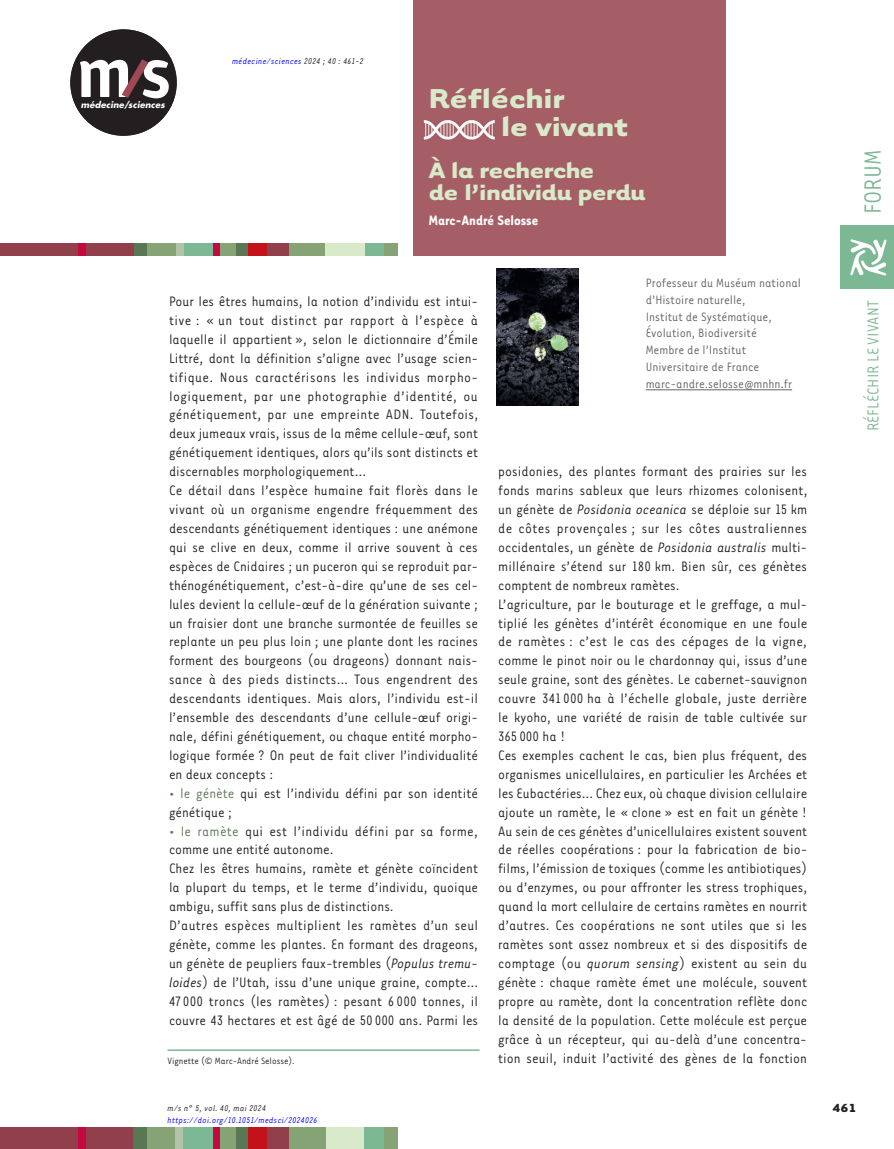
<style>
.page{position:relative;width:894px;height:1149px;background:#fff}
.page>*{position:absolute;margin:0;border:0;box-sizing:border-box;transform-origin:0 0}
.t1{font:700 31.5px/28.2px "Tarzana Wide OT";color:#d9eaca}
.t2{font:27px "Tarzana Nar OT";color:#7db894}
.t3{font:700 25.5px/22.5px "Tarzana Wide OT";letter-spacing:-.02em;color:#d9eaca}
.t4{font:18px "Tarzana Nar OT";color:#7db894}
.t5{font:15.75px/18.9px "Tarzana Nar OT";color:#231f20}
.t6{font:700 15.75px "Tarzana Nar OT";color:#fff}
.t7{font:13.95px/17px "Tarzana Nar OT";color:#636366}
.t8{font:700 13.5px "Tarzana Wide OT";color:#231f20}
.t9{font:10.5px "Tarzana Nar OT";color:#231f20}
.t10{font:italic 9.75px "Tarzana Nar OT";letter-spacing:.025em;color:#00f}
.t11{font:italic 9.75px "Tarzana Nar OT";letter-spacing:.025em;color:#231f20}
.t12{font:italic 700 8.55px "Futura";letter-spacing:.01em;color:#fff}
.s1{color:#231f20}
.s2{color:#5f7659}
.s3{color:#5a7755}
.s4{font-style:italic}
</style>
<div class="page">
<div style="left:840px;top:225px;width:53px;height:64px;background:#7db894"></div>
<svg style="left:850px;top:239px;width:36px;height:36px"></svg>
<div style="left:413px;top:0;width:312px;height:255px;background:#a55e65"></div>
<div style="left:0;top:1127px;width:134px;height:21px;background:#913f4b"></div>
<div style="left:235px;top:1127px;width:13px;height:21px;background:#5a7755"></div>
<div style="left:78px;top:1127px;width:7px;height:21px;background:#c40941"></div>
<div style="left:133px;top:1127px;width:22px;height:21px;background:#5a7755"></div>
<div style="left:147px;top:1127px;width:30px;height:21px;background:#86a375"></div>
<div style="left:175px;top:1127px;width:9px;height:21px;background:#b3c3aa"></div>
<div style="left:183px;top:1127px;width:30px;height:21px;background:#7db894"></div>
<div style="left:217px;top:1127px;width:19px;height:21px;background:#86a375"></div>
<div style="left:213px;top:1127px;width:6px;height:21px;background:#c40941"></div>
<div style="left:248px;top:1127px;width:27px;height:21px;background:#c4121a"></div>
<div style="left:287px;top:1127px;width:39px;height:21px;background:#86a375"></div>
<div style="left:267px;top:1127px;width:21px;height:21px;background:#913f4b"></div>
<div style="left:326px;top:1127px;width:38px;height:21px;background:#d9eaca"></div>
<div style="left:364px;top:1127px;width:20px;height:21px;background:#7db894"></div>
<div style="left:383px;top:1127px;width:14px;height:21px;background:#86a375"></div>
<div style="left:70px;top:29px;width:107px;height:107px;background:#231f20;border-radius:50%"></div>
<svg style="left:80px;top:60px;width:89px;height:38px"></svg>
<hr style="left:645px;top:389px;width:146px;height:1px;background:#636366">
<div style="left:0;top:242px;width:134px;height:13px;background:#913f4b"></div>
<div style="left:133px;top:242px;width:17px;height:13px;background:#5a7755"></div>
<div style="left:235px;top:242px;width:13px;height:13px;background:#5a7755"></div>
<div style="left:147px;top:242px;width:30px;height:13px;background:#86a375"></div>
<div style="left:180px;top:242px;width:33px;height:13px;background:#7db894"></div>
<div style="left:364px;top:242px;width:20px;height:13px;background:#7db894"></div>
<div style="left:217px;top:242px;width:19px;height:13px;background:#86a375"></div>
<div style="left:383px;top:242px;width:14px;height:13px;background:#86a375"></div>
<div style="left:287px;top:242px;width:38px;height:13px;background:#86a375"></div>
<div style="left:325px;top:242px;width:39px;height:13px;background:#d9eaca"></div>
<div style="left:176px;top:242px;width:7px;height:13px;background:#b3c3aa"></div>
<div style="left:78px;top:242px;width:7px;height:13px;background:#c40941"></div>
<div style="left:213px;top:242px;width:6px;height:13px;background:#c40941"></div>
<div style="left:248px;top:242px;width:27px;height:13px;background:#c4121a"></div>
<div style="left:267px;top:242px;width:21px;height:13px;background:#913f4b"></div>
<img style="left:423px;top:120px;width:72px;height:20px">
<img style="left:496px;top:268px;width:82px;height:138px">
<hr style="left:167px;top:1049px;width:312px;height:1px;background:#7db894">
<p class="t12" style="left:81px;top:99px;width:86px">médecine/sciences</p>
<p class="t10" style="left:232px;top:55px;width:133px">médecine/sciences <span class="s1">2024 ; 40 : 461-2</span></p>
<h1 class="t1" style="left:501px;top:82px;width:129px;text-indent:-72px">Réfléchir<br>le vivant</h1>
<h3 class="t3" style="left:428px;top:157px;width:218px">À la recherche<br>de l’individu perdu</h3>
<p class="t6" style="left:428px;top:211px;width:111px">Marc-André Selosse</p>
<h3 class="t3" style="left:428px;top:168px;width:205px">Demandez le test</h3>
<p class="t5" style="left:169px;top:291px;width:310px">Pour les êtres humains, la notion d’individu est intui&shy;tive : « un tout distinct par rapport à l’espèce à laquelle il appartient », selon le dictionnaire d’Émile Littré, dont la définition s’aligne avec l’usage scien&shy;tifique. Nous caractérisons les individus morpho&shy;logiquement, par une photographie d’identité, ou génétiquement, par une empreinte ADN. Toutefois, deux jumeaux vrais, issus de la même cellule-œuf, sont génétiquement identiques, alors qu’ils sont distincts et discernables morphologiquement…<br>Ce détail dans l’espèce humaine fait florès dans le vivant où un organisme engendre fréquemment des descendants génétiquement identiques : une anémone qui se clive en deux, comme il arrive souvent à ces espèces de Cnidaires ; un puceron qui se reproduit par&shy;thénogénétiquement, c’est-à-dire qu’une de ses cel&shy;lules devient la cellule-œuf de la génération suivante ; un fraisier dont une branche surmontée de feuilles se replante un peu plus loin ; une plante dont les racines forment des bourgeons (ou drageons) donnant nais&shy;sance à des pieds distincts… Tous engendrent des descendants identiques. Mais alors, l’individu est-il l’ensemble des descendants d’une cellule-œuf origi&shy;nale, défini génétiquement, ou chaque entité morpho&shy;logique formée ? On peut de fait cliver l’individualité en deux concepts :</p>
<p class="t5" style="left:169px;top:782px;width:310px"><span class="s2">•</span> <span class="s3">le génète</span> qui est l’individu défini par son identité génétique ;</p>
<p class="t5" style="left:169px;top:820px;width:310px"><span class="s2">•</span> <span class="s3">le ramète</span> qui est l’individu défini par sa forme, comme une entité autonome.<br>Chez les êtres humains, ramète et génète coïncident la plupart du temps, et le terme d’individu, quoique ambigu, suffit sans plus de distinctions.<br>D’autres espèces multiplient les ramètes d’un seul génète, comme les plantes. En formant des drageons, un génète de peupliers faux-trembles (<span class="s4">Populus tremu&shy;loides</span>) de l’Utah, issu d’une unique graine, compte… 47 000 troncs (les ramètes) : pesant 6 000 tonnes, il couvre 43 hectares et est âgé de 50 000 ans. Parmi les</p>
<p class="t9" style="left:167px;top:1053px;width:129px">Vignette (© Marc-André Selosse).</p>
<p class="t11" style="left:167px;top:1102px;width:100px">m/s n° 5, vol. 40, mai 2024</p>
<p class="t10" style="left:167px;top:1114px;width:151px">https://doi.org/10.1051/medsci/2024026</p>
<p class="t7" style="left:645px;top:273px;width:157px">Professeur du Muséum national d’Histoire naturelle,<br>Institut de Systématique,<br>Évolution, Biodiversité<br>Membre de l’Institut<br>Universitaire de France marc-andre.selosse@mnhn.fr</p>
<p class="t5" style="left:498px;top:461px;width:310px">posidonies, des plantes formant des prairies sur les fonds marins sableux que leurs rhizomes colonisent, un génète de <span class="s4">Posidonia oceanica</span> se déploie sur 15 km de côtes provençales ; sur les côtes australiennes occidentales, un génète de <span class="s4">Posidonia australis</span> multi&shy;millénaire s’étend sur 180 km. Bien sûr, ces génètes comptent de nombreux ramètes.<br>L’agriculture, par le bouturage et le greffage, a mul&shy;tiplié les génètes d’intérêt économique en une foule de ramètes : c’est le cas des cépages de la vigne, comme le pinot noir ou le chardonnay qui, issus d’une seule graine, sont des génètes. Le cabernet-sauvignon couvre 341 000 ha à l’échelle globale, juste derrière le kyoho, une variété de raisin de table cultivée sur 365 000 ha !<br>Ces exemples cachent le cas, bien plus fréquent, des organismes unicellulaires, en particulier les Archées et les Eubactéries… Chez eux, où chaque division cellulaire ajoute un ramète, le « clone » est en fait un génète !<br>Au sein de ces génètes d’unicellulaires existent souvent de réelles coopérations : pour la fabrication de bio&shy;films, l’émission de toxiques (comme les antibiotiques) ou d’enzymes, ou pour affronter les stress trophiques, quand la mort cellulaire de certains ramètes en nourrit d’autres. Ces coopérations ne sont utiles que si les ramètes sont assez nombreux et si des dispositifs de comptage (ou <span class="s4">quorum sensing</span>) existent au sein du génète : chaque ramète émet une molécule, souvent propre au ramète, dont la concentration reflète donc la densité de la population. Cette molécule est perçue grâce à un récepteur, qui au-delà d’une concentra&shy;tion seuil, induit l’activité des gènes de la fonction</p>
<h2 class="t2" style="left:856px;top:214px;width:65px;rotate:-90deg">FORUM</h2>
<p class="t4" style="left:861px;top:431px;width:132px;rotate:-90deg">RÉFLÉCHIR LE VIVANT</p>
<p class="t8" style="left:832px;top:1098px;width:25px">461</p>
</div>
